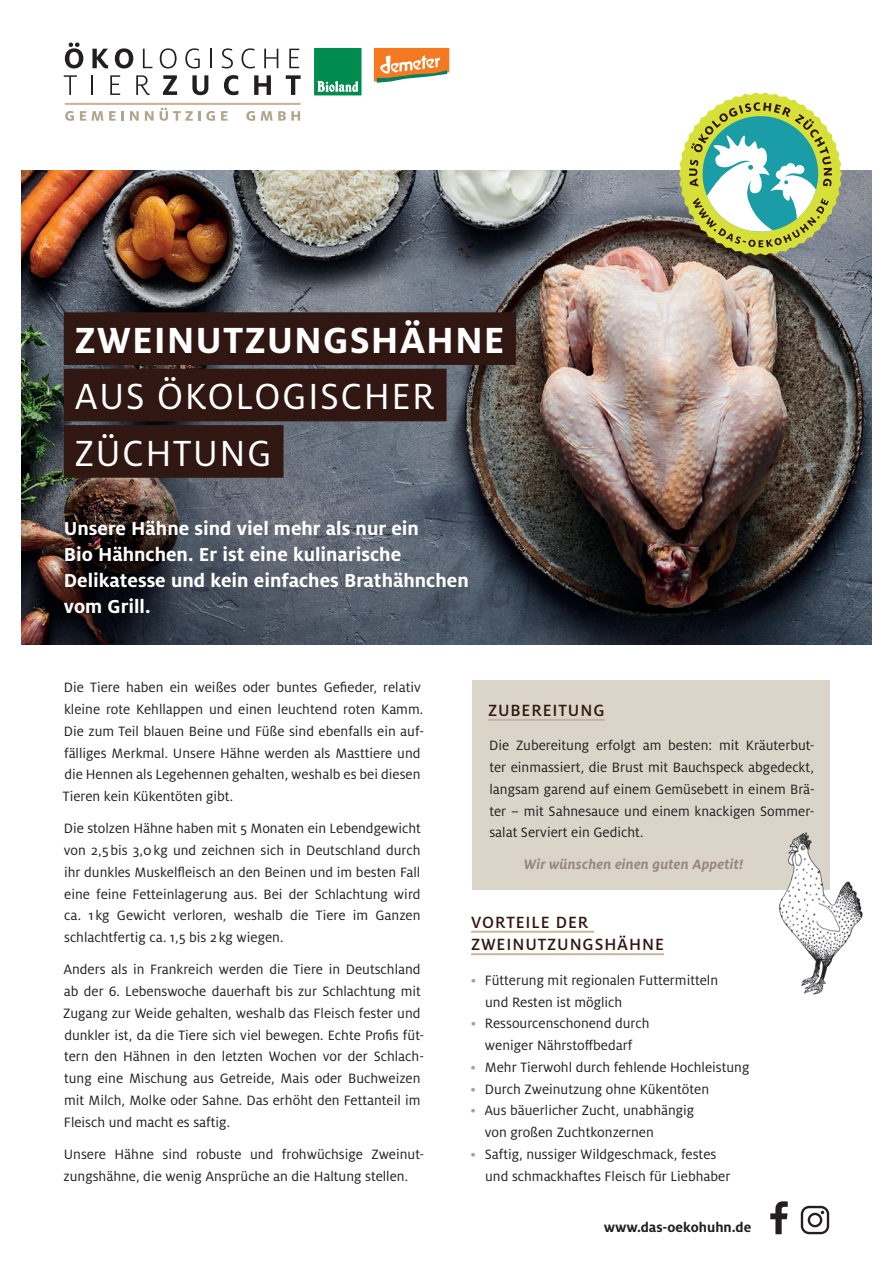
<style>
.page{position:relative;width:893px;height:1263px;background:#fff}
.page>*{position:absolute;margin:0;border:0;box-sizing:border-box;transform-origin:0 0}
.t1{font:40.35px/56.4px "Milo OT";letter-spacing:.035em;color:#fff}
.t2{font:700 40.35px "Milo OT";letter-spacing:.025em;color:#fff}
.t3{font:700 20.85px/26px "Milo OT";color:#fff}
.t4{font:500 18px/22.5px "Milo OT";letter-spacing:.05em;color:#301712}
.t5{font:15px/21.8px "Milo OT";color:#231f20}
.t6{font:italic 700 15px "Milo OT";letter-spacing:.01em;color:#988780}
.t7{font:700 15px "Milo OT";color:#231f20}
.s1{color:#a8a090}
</style>
<div class="page">
<img style="left:21px;top:170px;width:851px;height:475px">
<svg style="left:679px;top:92px;width:163px;height:163px"></svg>
<svg style="left:65px;top:111px;width:9px;height:10px"></svg>
<svg style="left:80px;top:111px;width:23px;height:10px"></svg>
<svg style="left:109px;top:111px;width:6px;height:10px"></svg>
<svg style="left:121px;top:111px;width:3px;height:10px"></svg>
<svg style="left:130px;top:111px;width:9px;height:10px"></svg>
<svg style="left:145px;top:111px;width:9px;height:10px"></svg>
<svg style="left:160px;top:108px;width:55px;height:13px"></svg>
<svg style="left:221px;top:111px;width:6px;height:10px"></svg>
<svg style="left:246px;top:111px;width:9px;height:10px"></svg>
<svg style="left:261px;top:111px;width:39px;height:10px"></svg>
<svg style="left:65px;top:43px;width:18px;height:25px"></svg>
<svg style="left:92px;top:49px;width:16px;height:19px"></svg>
<svg style="left:115px;top:48px;width:18px;height:20px"></svg>
<svg style="left:143px;top:49px;width:9px;height:19px"></svg>
<svg style="left:160px;top:48px;width:17px;height:20px"></svg>
<svg style="left:185px;top:48px;width:15px;height:20px"></svg>
<svg style="left:210px;top:49px;width:2px;height:19px"></svg>
<svg style="left:222px;top:48px;width:11px;height:20px"></svg>
<svg style="left:242px;top:48px;width:13px;height:20px"></svg>
<svg style="left:264px;top:49px;width:14px;height:19px"></svg>
<svg style="left:289px;top:49px;width:10px;height:19px"></svg>
<svg style="left:64px;top:75px;width:13px;height:20px"></svg>
<hr style="left:91px;top:75px;width:2px;height:20px;background:#231f20">
<svg style="left:110px;top:75px;width:10px;height:20px"></svg>
<svg style="left:136px;top:75px;width:14px;height:20px"></svg>
<svg style="left:163px;top:75px;width:14px;height:20px"></svg>
<svg style="left:192px;top:75px;width:16px;height:20px"></svg>
<svg style="left:224px;top:75px;width:14px;height:20px"></svg>
<svg style="left:254px;top:75px;width:17px;height:20px"></svg>
<svg style="left:286px;top:75px;width:15px;height:20px"></svg>
<hr style="left:66px;top:103px;width:234px;height:2px;background:#c3b49b">
<svg style="left:374px;top:48px;width:75px;height:35px"></svg>
<div style="left:314px;top:48px;width:47px;height:47px;background:#008c4e"></div>
<svg style="left:317px;top:81px;width:41px;height:11px"></svg>
<div style="left:64px;top:312px;width:452px;height:53px;background:#301712"></div>
<div style="left:64px;top:369px;width:383px;height:52px;background:#301712"></div>
<div style="left:64px;top:425px;width:219px;height:53px;background:#301712"></div>
<div style="left:472px;top:680px;width:357px;height:210px;background:#dbd5c9"></div>
<hr style="left:488px;top:719px;width:117px;height:2px;background:#c3b49b">
<img style="left:779px;top:825px;width:84px;height:170px">
<hr style="left:471px;top:931px;width:123px;height:2px;background:#c3b49b">
<hr style="left:471px;top:953px;width:193px;height:2px;background:#c3b49b">
<svg style="left:770px;top:1201px;width:18px;height:33px"></svg>
<svg style="left:801px;top:1206px;width:28px;height:28px"></svg>
<h1 class="t2" style="left:75px;top:318px;width:431px">ZWEINUTZUNGSHÄHNE</h1>
<h1 class="t1" style="left:75px;top:369px;width:362px">AUS ÖKOLOGISCHER<br>ZÜCHTUNG</h1>
<h2 class="t3" style="left:64px;top:516px;width:406px">Unsere Hähne sind viel mehr als nur ein<br>Bio Hähnchen. Er ist eine kulinarische Delikatesse und kein einfaches Brathähnchen vom Grill.</h2>
<p class="t5" style="left:63px;top:677px;width:363px">Die Tiere haben ein weißes oder buntes Gefieder, relativ kleine rote Kehllappen und einen leuchtend roten Kamm.<br>Die zum Teil blauen Beine und Füße sind ebenfalls ein auf&shy;fälliges Merkmal. Unsere Hähne werden als Masttiere und die Hennen als Legehennen gehalten, weshalb es bei diesen Tieren kein Kükentöten gibt.</p>
<p class="t5" style="left:64px;top:818px;width:359px;text-align:justify">Die stolzen Hähne haben mit 5 Monaten ein Lebendgewicht von 2,5bis 3,0kg und zeichnen sich in Deutschland durch ihr dunkles Muskelfleisch an den Beinen und im besten Fall eine feine Fetteinlagerung aus. Bei der Schlachtung wird ca. 1 kg Gewicht verloren, weshalb die Tiere im Ganzen schlachtfertig ca. 1,5 bis 2 kg wiegen.</p>
<p class="t5" style="left:63px;top:959px;width:362px">Anders als in Frankreich werden die Tiere in Deutschland ab der 6. Lebenswoche dauerhaft bis zur Schlachtung mit Zugang zur Weide gehalten, weshalb das Fleisch fester und dunkler ist, da die Tiere sich viel bewegen. Echte Profis füt&shy;tern den Hähnen in den letzten Wochen vor der Schlach&shy;tung eine Mischung aus Getreide, Mais oder Buchweizen mit Milch, Molke oder Sahne. Das erhöht den Fettanteil im Fleisch und macht es saftig.</p>
<p class="t5" style="left:64px;top:1143px;width:362px">Unsere Hähne sind robuste und frohwüchsige Zweinut&shy;zungshähne, die wenig Ansprüche an die Haltung stellen.</p>
<p class="t4" style="left:488px;top:699px;width:118px">ZUBEREITUNG</p>
<p class="t5" style="left:489px;top:735px;width:327px;text-align:justify">Die Zubereitung erfolgt am besten: mit Kräuterbut&shy;ter einmassiert, die Brust mit Bauchspeck abgedeckt, langsam garend auf einem Gemüsebett in einem Brä&shy;ter – mit Sahnesauce und einem knackigen Sommer&shy;salat Serviert ein Gedicht.</p>
<p class="t6" style="left:524px;top:856px;width:221px">Wir wünschen einen guten Appetit!</p>
<p class="t4" style="left:471px;top:911px;width:194px">VORTEILE DER<br>ZWEINUTZUNGSHÄHNE</p>
<p class="t5" style="left:485px;top:969px;width:234px;text-indent:-14px"><span class="s1">•</span> Fütterung mit regionalen Futtermitteln und Resten ist möglich</p>
<p class="t5" style="left:471px;top:1013px;width:180px;text-align:center"><span class="s1">•</span> Ressourcenschonend durch weniger Nährstoffbedarf</p>
<p class="t5" style="left:471px;top:1056px;width:280px"><span class="s1">•</span> Mehr Tierwohl durch fehlende Hochleistung</p>
<p class="t5" style="left:471px;top:1078px;width:240px"><span class="s1">•</span> Durch Zweinutzung ohne Kükentöten</p>
<p class="t5" style="left:485px;top:1100px;width:211px;text-indent:-14px"><span class="s1">•</span> Aus bäuerlicher Zucht, unabhängig von großen Zuchtkonzernen</p>
<p class="t5" style="left:485px;top:1143px;width:247px;text-indent:-14px"><span class="s1">•</span> Saftig, nussiger Wildgeschmack, festes und schmackhaftes Fleisch für Liebhaber</p>
<p class="t7" style="left:604px;top:1219px;width:149px">www.das-oekohuhn.de</p>
</div>
